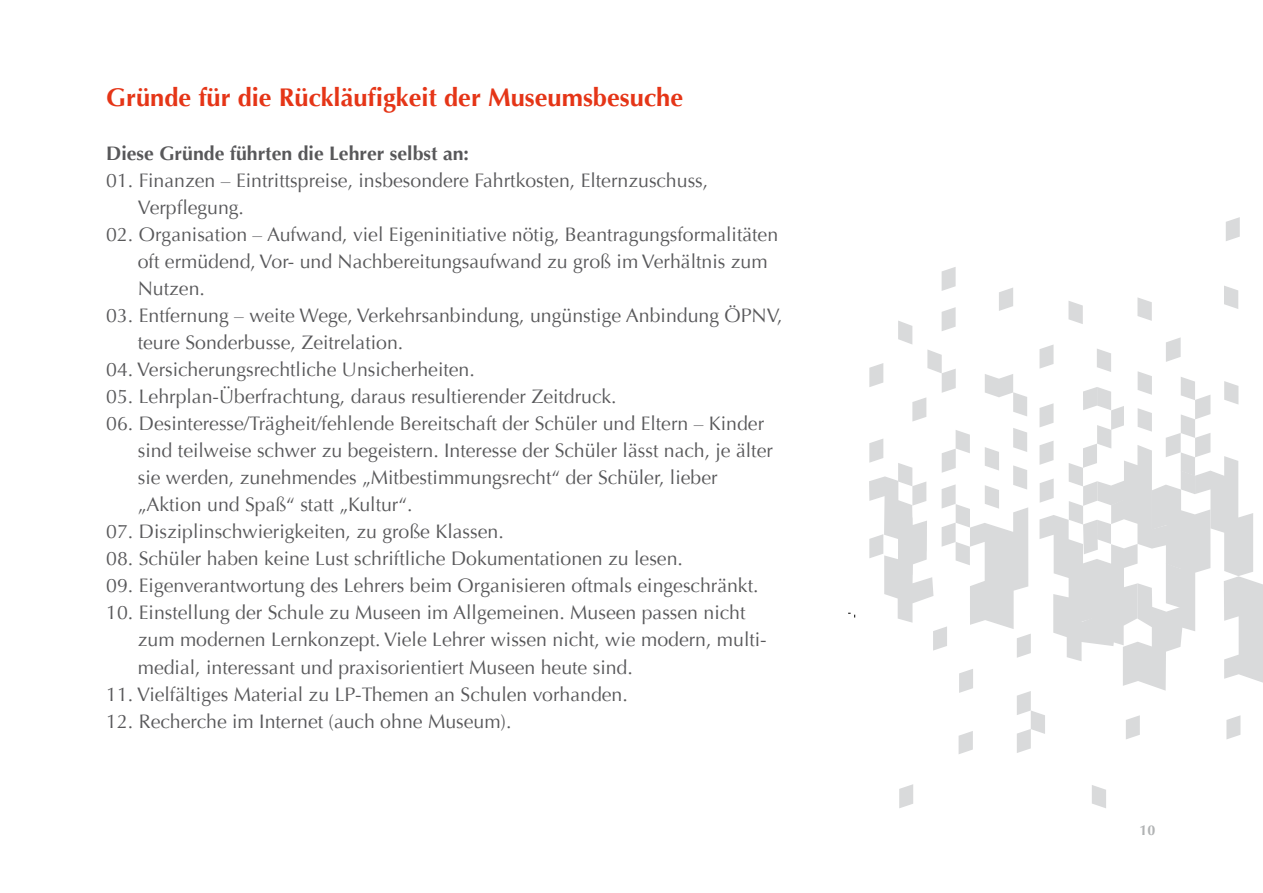
<style>
.page{position:relative;width:1263px;height:893px;background:#fff}
.page>*{position:absolute;margin:0;border:0;box-sizing:border-box;transform-origin:0 0}
.t1{font:700 25.5px "Optima";color:#e53517}
.t2{font:19.5px/27px "Optima";color:#58585a}
.t3{font:700 19.5px "Optima";color:#58585a}
.t4{font:700 14.25px "Optima";color:#b1b3b4}
</style>
<div class="page">
<svg style="left:1226px;top:217px;width:14px;height:24px"></svg>
<svg style="left:899px;top:784px;width:14px;height:24px"></svg>
<svg style="left:1092px;top:785px;width:14px;height:23px"></svg>
<svg style="left:869px;top:267px;width:394px;height:487px"></svg>
<h1 class="t1" style="left:106px;top:83px;width:578px">Gründe für die Rückläufigkeit der Museumsbesuche</h1>
<p class="t3" style="left:106px;top:142px;width:364px">Diese Gründe führten die Lehrer selbst an:</p>
<p class="t2" style="left:138px;top:167px;width:572px;text-indent:-31px">01. Finanzen – Eintrittspreise, insbesondere Fahrtkosten, Elternzuschuss,<br>Verpflegung.</p>
<p class="t2" style="left:138px;top:221px;width:642px;text-indent:-31px">02. Organisation – Aufwand, viel Eigeninitiative nötig, Beantragungsformalitäten oft ermüdend, Vor- und Nachbereitungsaufwand zu groß im Verhältnis zum<br>Nutzen.</p>
<p class="t2" style="left:138px;top:302px;width:646px;text-indent:-31px">03. Entfernung – weite Wege, Verkehrsanbindung, ungünstige Anbindung ÖPNV, teure Sonderbusse, Zeitrelation.</p>
<p class="t2" style="left:106px;top:357px;width:370px">04. Versicherungsrechtliche Unsicherheiten.</p>
<p class="t2" style="left:106px;top:384px;width:512px">05. Lehrplan-Überfrachtung, daraus resultierender Zeitdruck.</p>
<p class="t2" style="left:138px;top:411px;width:637px;text-indent:-31px">06. Desinteresse/Trägheit/fehlende Bereitschaft der Schüler und Eltern – Kinder sind teilweise schwer zu begeistern. Interesse der Schüler lässt nach, je älter sie werden, zunehmendes „Mitbestimmungsrecht“ der Schüler, lieber „Aktion und Spaß“ statt „Kultur“.</p>
<p class="t2" style="left:106px;top:519px;width:399px">07. Disziplinschwierigkeiten, zu große Klassen.</p>
<p class="t2" style="left:106px;top:546px;width:578px">08. Schüler haben keine Lust schriftliche Dokumentationen zu lesen.</p>
<p class="t2" style="left:106px;top:573px;width:654px">09. Eigenverantwortung des Lehrers beim Organisieren oftmals eingeschränkt.</p>
<p class="t2" style="left:138px;top:600px;width:630px;text-indent:-31px">10. Einstellung der Schule zu Museen im Allgemeinen. Museen passen nicht zum modernen Lernkonzept. Viele Lehrer wissen nicht, wie modern, multi&shy;medial, interessant und praxisorientiert Museen heute sind.</p>
<p class="t2" style="left:106px;top:681px;width:523px">11. Vielfältiges Material zu LP-Themen an Schulen vorhanden.</p>
<p class="t2" style="left:106px;top:708px;width:407px">12. Recherche im Internet (auch ohne Museum).</p>
<p class="t4" style="left:1139px;top:822px;width:17px">10</p>
</div>
